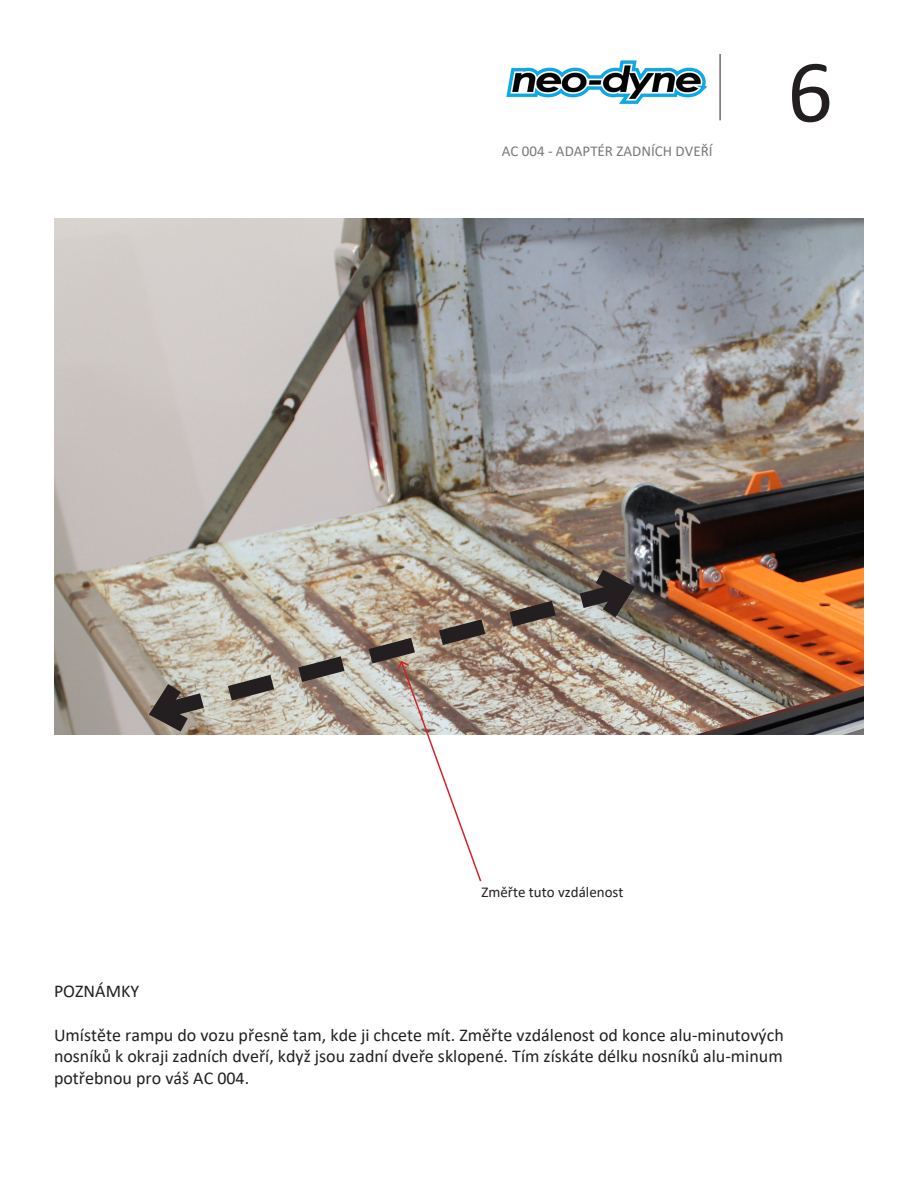
<style>
.page{position:relative;width:918px;height:1188px;background:#fff}
.page>*{position:absolute;margin:0;border:0;box-sizing:border-box;transform-origin:0 0}
.t1{font:90px "Calibri";color:#231f20}
.t2{font:18px/21.6px "Calibri";color:#231f20;text-align:justify}
.t3{font:15px "Calibri";color:#76787b}
.t4{font:15px "Calibri";color:#231f20}
</style>
<div class="page">
<img style="left:54px;top:219px;width:810px;height:516px">
<hr style="left:720px;top:54px;width:1px;height:66px;background:#231f20">
<img style="left:506px;top:60px;width:201px;height:44px">
<svg style="left:396px;top:730px;width:87px;height:152px"></svg>
<svg style="left:141px;top:571px;width:501px;height:159px"></svg>
<img style="left:579px;top:556px;width:66px;height:78px">
<svg style="left:138px;top:667px;width:66px;height:68px"></svg>
<p class="t3" style="left:502px;top:140px;width:212px">AC 004 - ADAPTÉR ZADNÍCH DVEŘÍ</p>
<p class="t1" style="left:787px;top:35px;width:47px">6</p>
<p class="t4" style="left:481px;top:881px;width:144px">Změřte tuto vzdálenost</p>
<p class="t2" style="left:54px;top:980px;width:87px">POZNÁMKY</p>
<p class="t2" style="left:54px;top:1023px;width:731px">Umístěte rampu do vozu přesně tam, kde ji chcete mít. Změřte vzdálenost od konce alu-minutových nosníků k okraji zadních dveří, když jsou zadní dveře sklopené. Tím získáte délku nosníků alu-minum potřebnou pro váš AC 004.</p>
</div>
